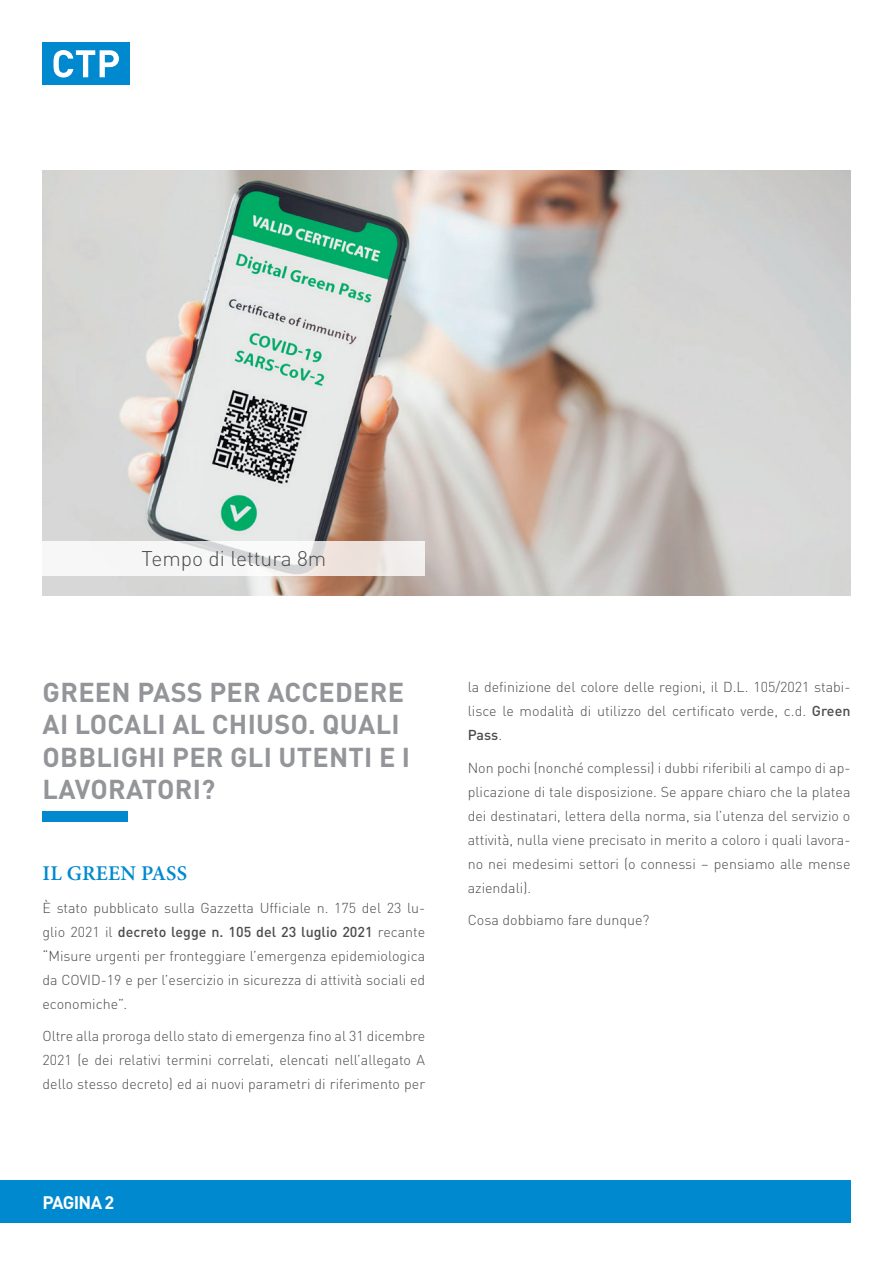
<style>
.page{position:relative;width:893px;height:1263px;background:#fff}
.page>*{position:absolute;margin:0;border:0;box-sizing:border-box;transform-origin:0 0}
.t1{font:700 27px/32.4px "DINOT";letter-spacing:.01em;color:#939598}
.t2{font:300 21px "DINOT";color:#4b4c4d}
.t3{font:600 21px "Minion Pro";letter-spacing:.01em;color:#0089cf}
.t4{font:700 18px "DINOT";letter-spacing:-.04em;color:#fff}
.t5{font:300 14.25px/24px "DINOT";color:#4b4c4d;text-align:justify}
.s1{font-weight:500}
</style>
<div class="page">
<div style="left:0;top:1180px;width:850px;height:43px;background:#0089cf"></div>
<div style="left:43px;top:43px;width:87px;height:42px;background:#0089cf"></div>
<svg style="left:54px;top:50px;width:65px;height:28px"></svg>
<img style="left:43px;top:170px;width:807px;height:425px">
<svg style="left:43px;top:541px;width:382px;height:34px;fill:#f6f6f6"></svg>
<div style="left:43px;top:812px;width:85px;height:10px;background:#0089cf"></div>
<h2 class="t2" style="left:141px;top:543px;width:186px">Tempo di lettura 8m</h2>
<h1 class="t1" style="left:43px;top:673px;width:369px">GREEN PASS PER ACCEDERE<br>AI LOCALI AL CHIUSO. QUALI<br>OBBLIGHI PER GLI UTENTI E I<br>LAVORATORI?</h1>
<p class="t5" style="left:468px;top:674px;width:384px">la definizione del colore delle regioni, il D.L. 105/2021 stabi&shy;lisce le modalità di utilizzo del certificato verde, c.d. <span class="s1">Green Pass</span>.</p>
<p class="t5" style="left:468px;top:754px;width:384px">Non pochi (nonché complessi) i dubbi riferibili al campo di ap&shy;plicazione di tale disposizione. Se appare chiaro che la platea dei destinatari, lettera della norma, sia l’utenza del servizio o attività, nulla viene precisato in merito a coloro i quali lavora&shy;no nei medesimi settori (o connessi – pensiamo alle mense aziendali).</p>
<p class="t5" style="left:468px;top:907px;width:183px">Cosa dobbiamo fare dunque?</p>
<h2 class="t3" style="left:43px;top:859px;width:146px">IL GREEN PASS</h2>
<p class="t5" style="left:43px;top:894px;width:384px">È stato pubblicato sulla Gazzetta Ufficiale n. 175 del 23 lu&shy;glio 2021 il <span class="s1">decreto legge n. 105 del 23 luglio 2021</span> recante “Misure urgenti per fronteggiare l’emergenza epidemiologica da COVID-19 e per l’esercizio in sicurezza di attività sociali ed economiche”.</p>
<p class="t5" style="left:43px;top:1023px;width:384px">Oltre alla proroga dello stato di emergenza fino al 31 dicembre 2021 (e dei relativi termini correlati, elencati nell’allegato A dello stesso decreto) ed ai nuovi parametri di riferimento per</p>
<p class="t4" style="left:43px;top:1188px;width:73px">PAGINA 2</p>
</div>
